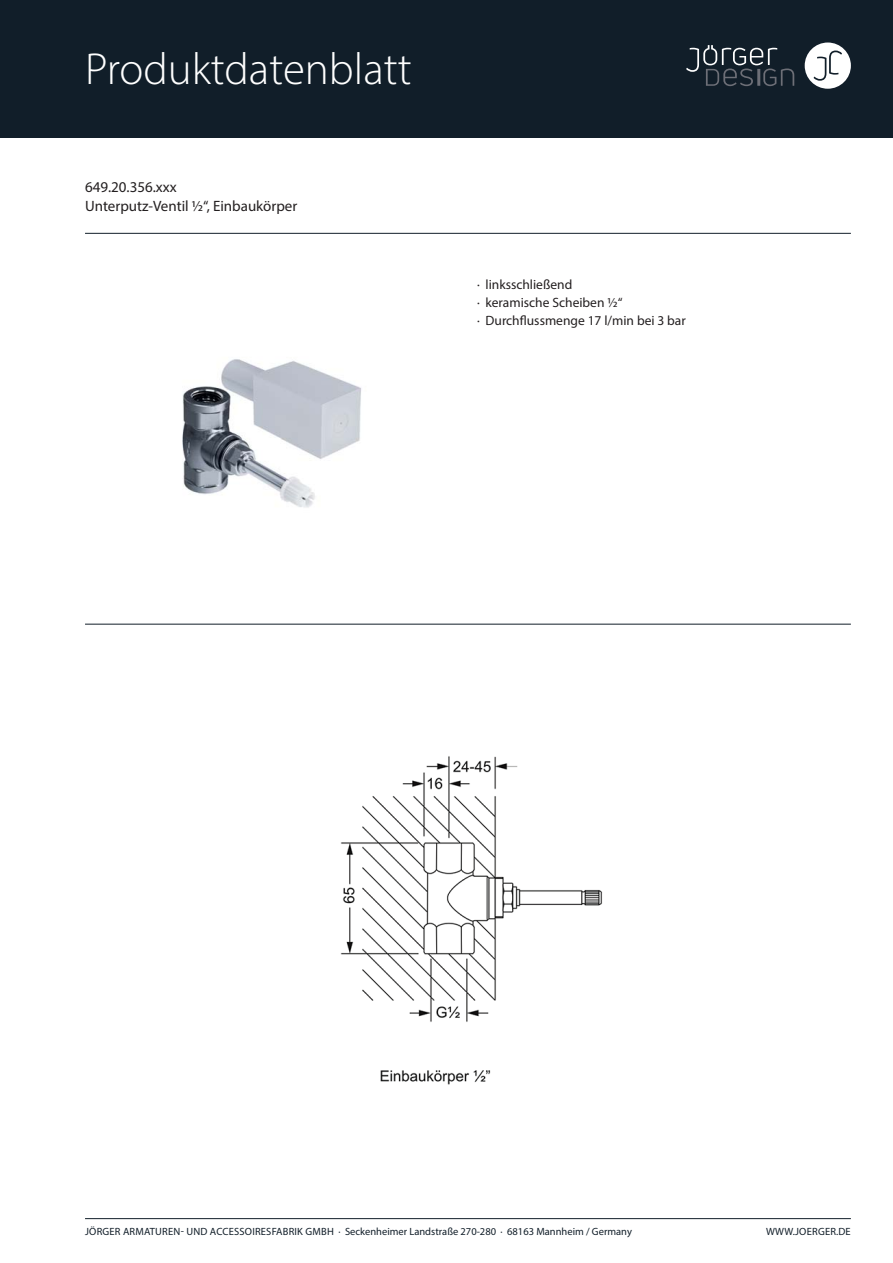
<style>
.page{position:relative;width:893px;height:1263px;background:#fff}
.page>*{position:absolute;margin:0;border:0;box-sizing:border-box;transform-origin:0 0}
.t1{font:300 45px "Myriad Pro";color:#fff}
.t2{font:15px "Myriad Pro";color:#231f20}
.t3{font:13.5px/18px "Myriad Pro";color:#231f20}
.t4{font:10.5px "Myriad Pro";letter-spacing:.005em;color:#111e29}
</style>
<div class="page">
<div style="left:0;top:0;width:893px;height:138px;background:#111e29"></div>
<div style="left:805px;top:43px;width:46px;height:46px;background:#fff;border-radius:50%"></div>
<svg style="left:814px;top:51px;width:28px;height:30px"></svg>
<svg style="left:686px;top:45px;width:108px;height:41px"></svg>
<hr style="left:85px;top:1218px;width:766px;height:1px;background:#111e29">
<hr style="left:85px;top:233px;width:766px;height:1px;background:#111e29">
<hr style="left:85px;top:624px;width:766px;height:1px;background:#111e29">
<img style="left:182px;top:359px;width:179px;height:149px">
<img style="left:340px;top:756px;width:263px;height:329px">
<h1 class="t1" style="left:85px;top:52px;width:328px">Produktdatenblatt</h1>
<h2 class="t2" style="left:85px;top:181px;width:93px">649.20.356.xxx</h2>
<h2 class="t2" style="left:85px;top:200px;width:214px">Unterputz-Ventil ½“, Einbaukörper</h2>
<p class="t3" style="left:477px;top:277px;width:210px">· linksschließend<br>· keramische Scheiben ½“<br>· Durchflussmenge 17 l/min bei 3 bar</p>
<p class="t4" style="left:85px;top:1228px;width:548px">JÖRGER ARMATUREN- UND ACCESSOIRESFABRIK GMBH · Seckenheimer Landstraße 270-280 · 68163 Mannheim / Germany</p>
<p class="t4" style="left:766px;top:1228px;width:86px">WWW.JOERGER.DE</p>
</div>
